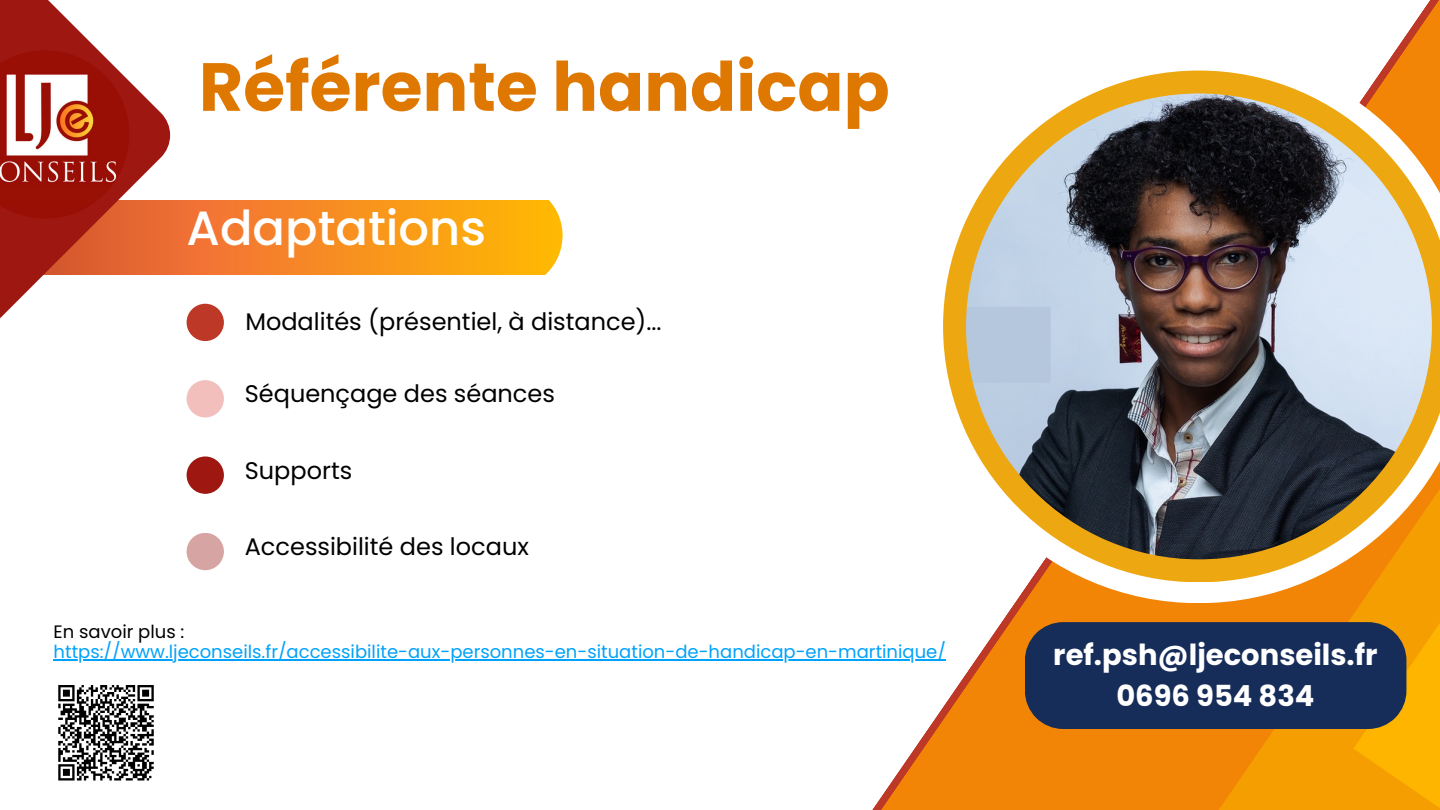
<style>
.page{position:relative;width:1440px;height:810px;background:#fff}
.page>*{position:absolute;margin:0;border:0;box-sizing:border-box;transform-origin:0 0}
.t1{font:700 68px "Poppins";color:#df7801}
.t2{font:500 48px "Poppins";color:#fff}
.t3{font:700 29px/40.5px "Poppins";color:#fff;text-align:center}
.t4{font:24px "Poppins";color:#000}
.t5{font:18px "Poppins";color:#00a2fb}
.t6{font:18px "Poppins";color:#000}
</style>
<div class="page">
<svg style="left:872px;top:604px;width:142px;height:206px"></svg>
<svg style="left:1014px;top:603px;width:339px;height:207px;background:#f28b04"></svg>
<svg style="left:1353px;top:0;width:87px;height:810px"></svg>
<svg style="left:170px;top:201px;width:393px;height:74px;background:#f89420"></svg>
<svg style="left:1015px;top:51px;width:425px;height:552px"></svg>
<svg style="left:943px;top:71px;width:497px;height:511px"></svg>
<img style="left:966px;top:94px;width:466px;height:465px;border-radius:50%">
<div style="left:187px;top:304px;width:37px;height:37px;background:#be3827;border-radius:50%"></div>
<div style="left:187px;top:533px;width:37px;height:37px;background:#d6a4a2;border-radius:50%"></div>
<div style="left:187px;top:380px;width:37px;height:37px;background:#f3bfbd;border-radius:50%"></div>
<div style="left:187px;top:456px;width:37px;height:38px;background:#9f1711;border-radius:50%"></div>
<div style="left:1025px;top:622px;width:381px;height:107px;background:#162c59"></div>
<hr style="left:54px;top:659px;width:892px;height:2px;background:#00a2fb">
<svg style="left:58px;top:685px;width:96px;height:96px"></svg>
<svg style="left:0;top:0;width:170px;height:319px"></svg>
<img style="left:0;top:50px;width:129px;height:169px">
<h1 class="t1" style="left:199px;top:48px;width:692px">Référente handicap</h1>
<h2 class="t2" style="left:187px;top:201px;width:301px">Adaptations</h2>
<h3 class="t4" style="left:245px;top:308px;width:418px">Modalités (présentiel, à distance)...</h3>
<h3 class="t4" style="left:245px;top:380px;width:312px">Séquençage des séances</h3>
<h3 class="t4" style="left:245px;top:456px;width:109px">Supports</h3>
<h3 class="t4" style="left:245px;top:533px;width:286px">Accessibilité des locaux</h3>
<p class="t6" style="left:54px;top:621px;width:132px">En savoir plus :</p>
<p class="t5" style="left:54px;top:641px;width:894px">https://www.ljeconseils.fr/accessibilite-aux-personnes-en-situation-de-handicap-en-martinique/</p>
<h3 class="t3" style="left:1053px;top:635px;width:326px">ref.psh@ljeconseils.fr<br>0696 954 834</h3>
</div>
